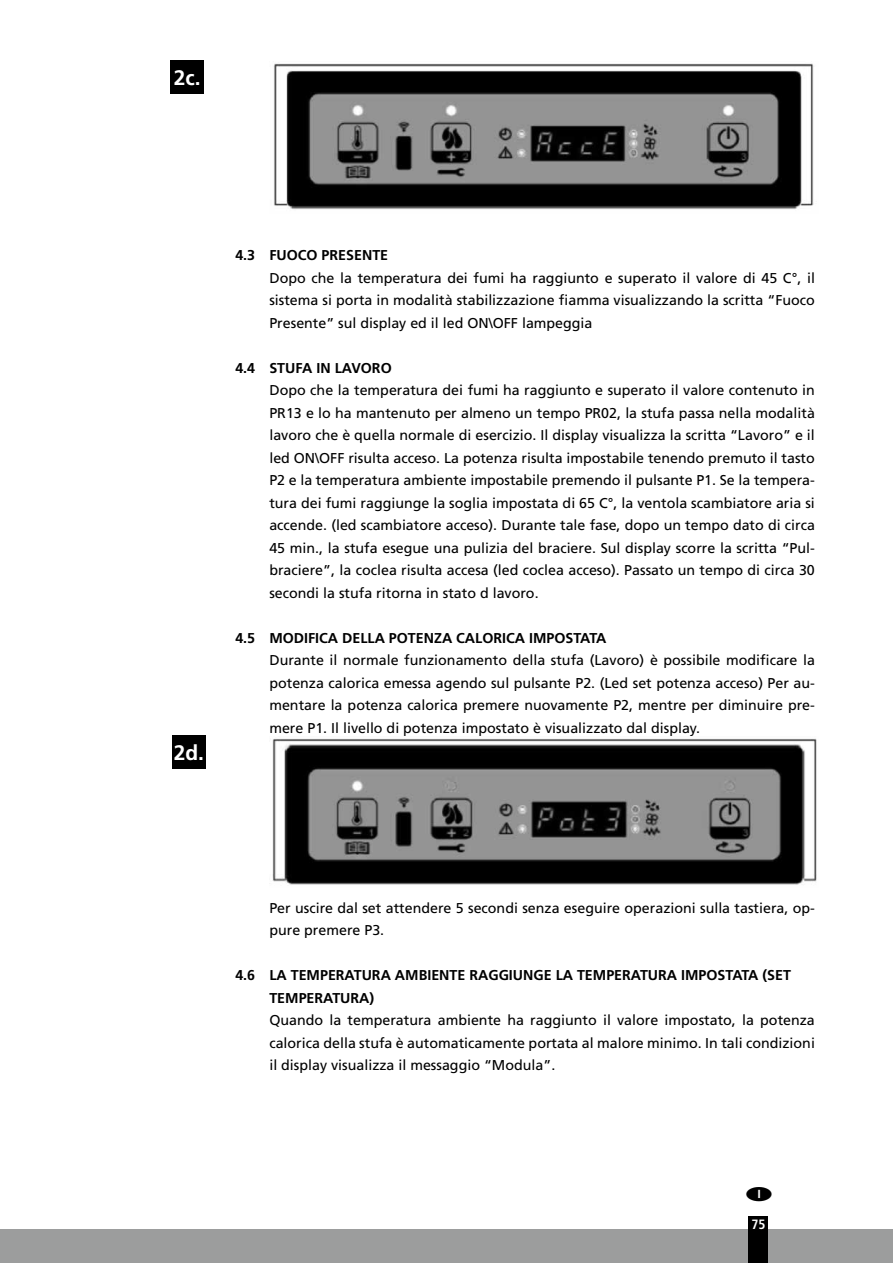
<style>
.page{position:relative;width:893px;height:1263px;background:#fff}
.page>*{position:absolute;margin:0;border:0;box-sizing:border-box;transform-origin:0 0}
.t1{font:700 21px "Frutiger LT Std";color:#fff}
.t2{font:14.25px/22.5px "Frutiger LT Std";color:#000;text-align:justify}
.t3{font:700 14.25px/22.5px "Frutiger LT Std";color:#000}
.t4{font:700 condensed 13.5px "Frutiger LT Std";color:#fff}
</style>
<div class="page">
<div style="left:0;top:1229px;width:893px;height:34px;background:#9c9d9d"></div>
<div style="left:748px;top:1216px;width:20px;height:47px;background:#000"></div>
<img style="left:274px;top:63px;width:540px;height:147px">
<img style="left:272px;top:738px;width:545px;height:147px">
<div style="left:171px;top:60px;width:33px;height:34px;background:#000"></div>
<div style="left:172px;top:735px;width:34px;height:34px;background:#000"></div>
<h1 class="t1" style="left:174px;top:65px;width:28px">2c.</h1>
<h1 class="t1" style="left:174px;top:740px;width:32px">2d.</h1>
<p class="t3" style="left:235px;top:244px;width:154px">4.3 FUOCO PRESENTE</p>
<p class="t2" style="left:269px;top:267px;width:547px">Dopo che la temperatura dei fumi ha raggiunto e superato il valore di 45 C°, il sistema si porta in modalità stabilizzazione fiamma visualizzando la scritta “Fuoco Presente” sul display ed il led ON\OFF lampeggia</p>
<p class="t3" style="left:235px;top:357px;width:158px">4.4 STUFA IN LAVORO</p>
<p class="t2" style="left:269px;top:379px;width:547px">Dopo che la temperatura dei fumi ha raggiunto e superato il valore contenuto in PR13 e lo ha mantenuto per almeno un tempo PR02, la stufa passa nella modalità lavoro che è quella normale di esercizio. Il display visualizza la scritta “Lavoro” e il led ON\OFF risulta acceso. La potenza risulta impostabile tenendo premuto il tasto P2 e la temperatura ambiente impostabile premendo il pulsante P1. Se la tempera&shy;tura dei fumi raggiunge la soglia impostata di 65 C°, la ventola scambiatore aria si accende. (led scambiatore acceso). Durante tale fase, dopo un tempo dato di circa 45 min., la stufa esegue una pulizia del braciere. Sul display scorre la scritta “Pul&shy;braciere”, la coclea risulta accesa (led coclea acceso). Passato un tempo di circa 30 secondi la stufa ritorna in stato d lavoro.</p>
<p class="t3" style="left:235px;top:627px;width:373px">4.5 MODIFICA DELLA POTENZA CALORICA IMPOSTATA</p>
<p class="t2" style="left:269px;top:649px;width:547px">Durante il normale funzionamento della stufa (Lavoro) è possibile modificare la potenza calorica emessa agendo sul pulsante P2. (Led set potenza acceso) Per au&shy;mentare la potenza calorica premere nuovamente P2, mentre per diminuire pre&shy;mere P1. Il livello di potenza impostato è visualizzato dal display.</p>
<p class="t2" style="left:269px;top:897px;width:547px">Per uscire dal set attendere 5 secondi senza eseguire operazioni sulla tastiera, op&shy;pure premere P3.</p>
<p class="t3" style="left:269px;top:964px;width:523px;text-indent:-34px">4.6 LA TEMPERATURA AMBIENTE RAGGIUNGE LA TEMPERATURA IMPOSTATA (SET<br>TEMPERATURA)</p>
<p class="t2" style="left:269px;top:1009px;width:547px">Quando la temperatura ambiente ha raggiunto il valore impostato, la potenza calorica della stufa è automaticamente portata al malore minimo. In tali condizioni il display visualizza il messaggio “Modula”.</p>
<p class="t4" style="left:751px;top:1216px;width:16px">75</p>
</div>
